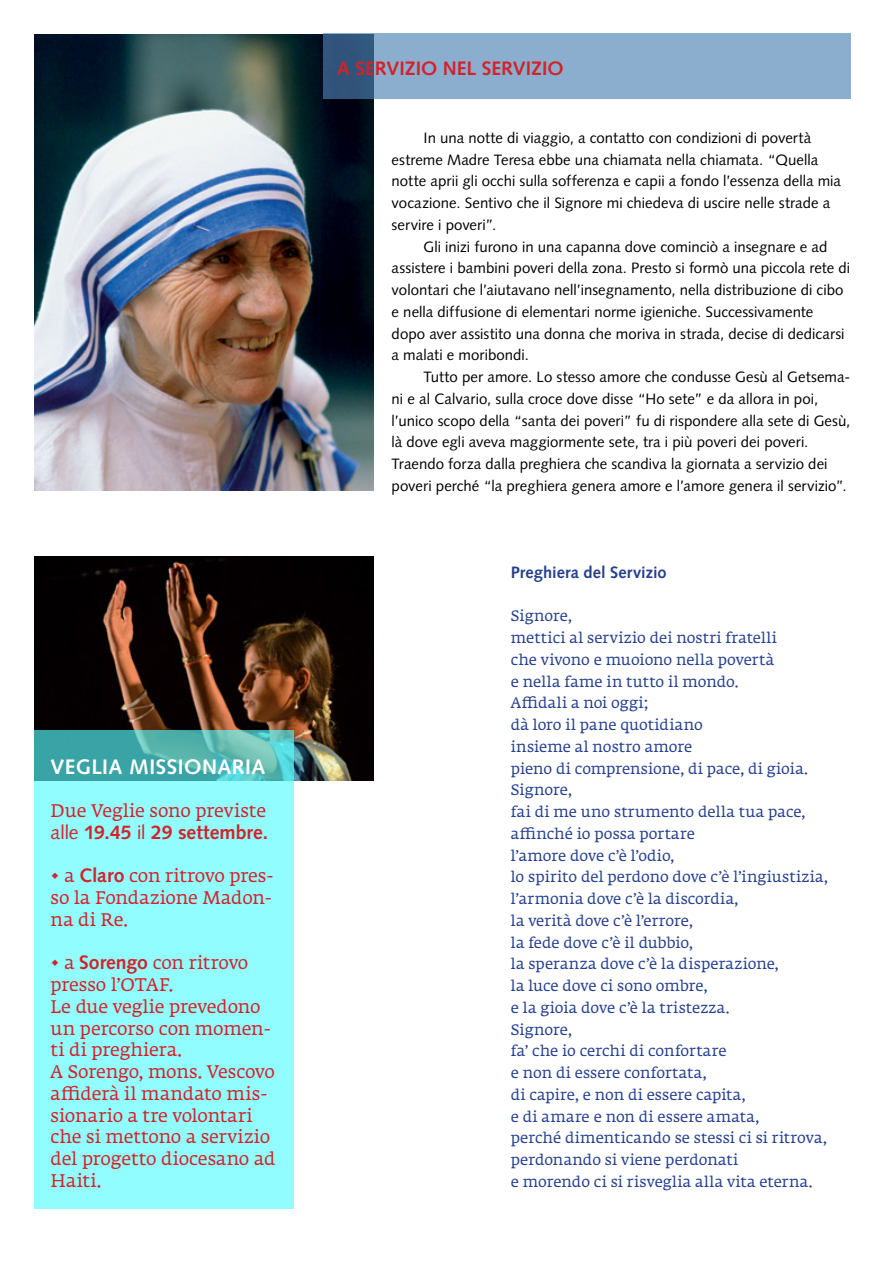
<style>
.page{position:relative;width:893px;height:1263px;background:#fff}
.page>*{position:absolute;margin:0;border:0;box-sizing:border-box;transform-origin:0 0}
.t1{font:700 21px "Syntax LT Std";letter-spacing:.02em;color:#fff}
.t2{font:700 19.5px "Syntax LT Std";color:#d2232a}
.t3{font:18px/21.8px "Fedra Serif A Std";letter-spacing:-.005em;color:#d2232a;text-align:justify}
.t4{font:700 16.5px "Syntax LT Std";letter-spacing:.005em;color:#25408f}
.t5{font:15px/21.8px "Syntax LT Std";color:#000}
.t6{font:15px/21.8px "Fedra Serif A Std";letter-spacing:.005em;color:#25408f}
.s1{font-weight:400}
.s2{font-family:"Syntax LT Std";font-weight:700;font-size:19.5px}
</style>
<div class="page">
<img style="left:34px;top:34px;width:340px;height:457px">
<svg style="left:323px;top:33px;width:527px;height:65px;background:#82a4c6"></svg>
<img style="left:34px;top:556px;width:340px;height:225px">
<svg style="left:34px;top:730px;width:259px;height:479px;background:#89f4f6"></svg>
<h1 class="t1" style="left:51px;top:754px;width:216px">VEGLIA MISSIONARIA</h1>
<p class="t3" style="left:51px;top:801px;width:217px">Due Veglie sono previste</p>
<h2 class="t2" style="left:51px;top:821px;width:219px"><span class="s1">alle</span> 19.45 <span class="s1">il</span> 29 settembre.</h2>
<p class="t3" style="left:51px;top:867px;width:225px">◆ a <span class="s2">Claro</span> con ritrovo pres&shy;so la Fondazione Madon&shy;na di Re.</p>
<p class="t3" style="left:51px;top:954px;width:226px;text-align:left">◆ a <span class="s2">Sorengo</span> con ritrovo presso l’OTAF.<br>Le due veglie prevedono un percorso con momen&shy;ti di preghiera.<br>A Sorengo, mons. Vescovo affiderà il mandato mis&shy;sionario a tre volontari che si mettono a servizio del progetto diocesano ad<br>Haiti.</p>
<h2 class="t2" style="left:337px;top:57px;width:228px">A SERVIZIO NEL SERVIZIO</h2>
<p class="t5" style="left:392px;top:127px;width:451px;text-indent:32px">In una notte di viaggio, a contatto con condizioni di povertà estreme Madre Teresa ebbe una chiamata nella chiamata. “Quella notte aprii gli occhi sulla sofferenza e capii a fondo l’essenza della mia vocazione. Sentivo che il Signore mi chiedeva di uscire nelle strade a servire i poveri”.</p>
<p class="t5" style="left:392px;top:236px;width:460px;text-indent:32px">Gli inizi furono in una capanna dove cominciò a insegnare e ad assistere i bambini poveri della zona. Presto si formò una piccola rete di volontari che l’aiutavano nell’insegnamento, nella distribuzione di cibo e nella diffusione di elementari norme igieniche. Successivamente dopo aver assistito una donna che moriva in strada, decise di dedicarsi a malati e moribondi.</p>
<p class="t5" style="left:392px;top:366px;width:460px;text-indent:32px">Tutto per amore. Lo stesso amore che condusse Gesù al Getsema&shy;ni e al Calvario, sulla croce dove disse “Ho sete” e da allora in poi, l’unico scopo della “santa dei poveri” fu di rispondere alla sete di Gesù, là dove egli aveva maggiormente sete, tra i più poveri dei poveri.<br>Traendo forza dalla preghiera che scandiva la giornata a servizio dei poveri perché “la preghiera genera amore e l’amore genera il servizio”.</p>
<p class="t4" style="left:511px;top:563px;width:157px">Preghiera del Servizio</p>
<p class="t6" style="left:511px;top:606px;width:319px">Signore,<br>mettici al servizio dei nostri fratelli<br>che vivono e muoiono nella povertà<br>e nella fame in tutto il mondo.<br>Affidali a noi oggi;<br>dà loro il pane quotidiano<br>insieme al nostro amore<br>pieno di comprensione, di pace, di gioia.<br>Signore,<br>fai di me uno strumento della tua pace, affinché io possa portare<br>l’amore dove c’è l’odio,<br>lo spirito del perdono dove c’è l’ingiustizia, l’armonia dove c’è la discordia,<br>la verità dove c’è l’errore,<br>la fede dove c’è il dubbio,<br>la speranza dove c’è la disperazione,<br>la luce dove ci sono ombre,<br>e la gioia dove c’è la tristezza.<br>Signore,<br>fa’ che io cerchi di confortare<br>e non di essere confortata,<br>di capire, e non di essere capita,<br>e di amare e non di essere amata,<br>perché dimenticando se stessi ci si ritrova, perdonando si viene perdonati<br>e morendo ci si risveglia alla vita eterna.</p>
</div>
